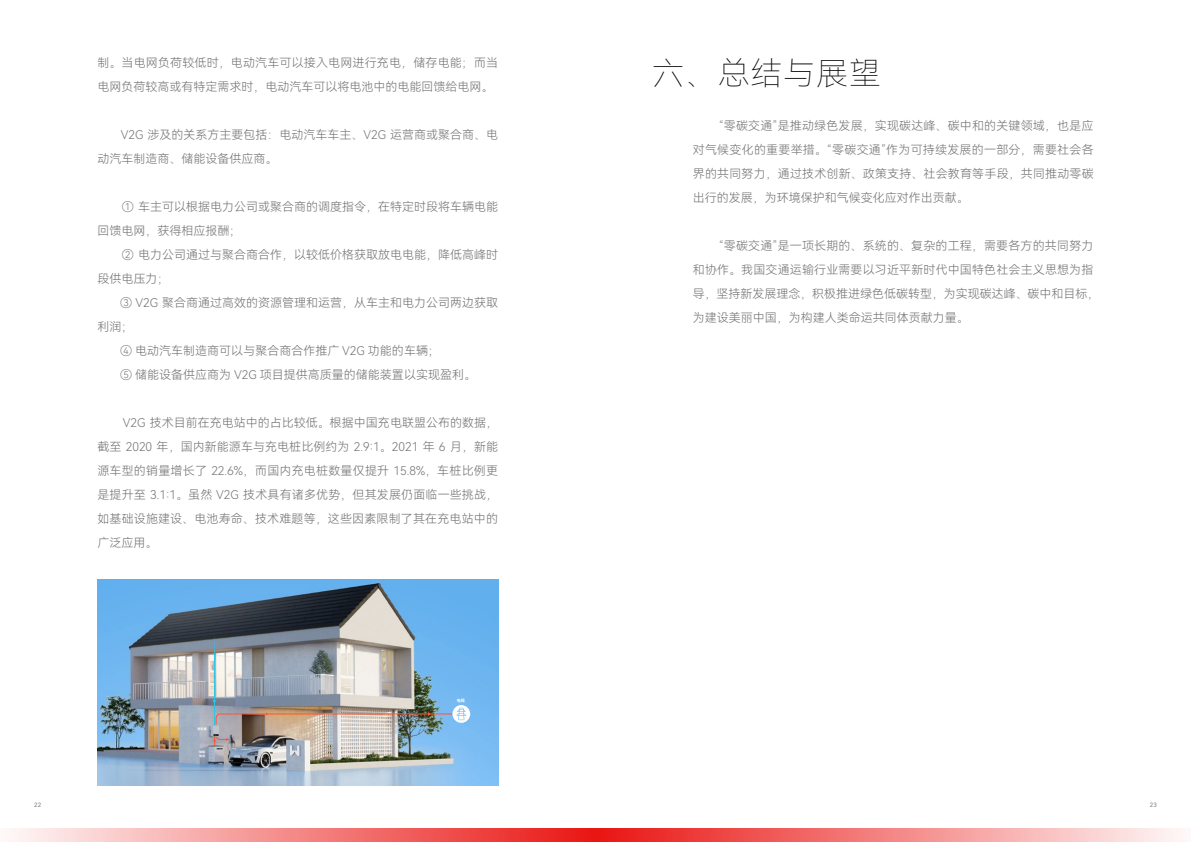
<style>
.page{position:relative;width:1191px;height:842px;background:#fff}
.page>*{position:absolute;margin:0;border:0;box-sizing:border-box;transform-origin:0 0}
.t1{font:32px "Harmony OS Sans SC Thin";letter-spacing:.025em;color:#000}
.t2{font:12px/24px "Harmony OS Sans SC Light";color:#727171}
.t3{font:6px "Harmony OS Sans SC";color:#7d7d7d}
.icon{font:4px "Harmony OS Sans SC Bold";color:#fff}
.icon-2{font:3px "Harmony OS Sans SC Bold";letter-spacing:.07em;color:#fff}
</style>
<div class="page">
<svg style="left:595px;top:828px;width:584px;height:14px;background:#f38483"></svg>
<svg style="left:13px;top:828px;width:582px;height:14px;background:#f38583"></svg>
<img style="left:97px;top:580px;width:401px;height:205px">
<hr style="left:305px;top:714px;width:147px;height:1px;background:#f53">
<svg style="left:215px;top:712px;width:91px;height:14px"></svg>
<svg style="left:452px;top:705px;width:18px;height:18px"></svg>
<svg style="left:213px;top:735px;width:19px;height:10px"></svg>
<hr style="left:214px;top:635px;width:1px;height:90px;background:#2ec7e6">
<svg style="left:212px;top:700px;width:5px;height:3px"></svg>
<p class="t2" style="left:97px;top:51px;width:402px">制。当电网负荷较低时，电动汽车可以接入电网进行充电，储存电能；而当电网负荷较高或有特定需求时，电动汽车可以将电池中的电能回馈给电网。</p>
<p class="t2" style="left:97px;top:123px;width:402px;text-indent:24px">V2G 涉及的关系方主要包括：电动汽车车主、V2G 运营商或聚合商、电动汽车制造商、储能设备供应商。</p>
<p class="t2" style="left:97px;top:195px;width:402px;text-indent:25px">① 车主可以根据电力公司或聚合商的调度指令，在特定时段将车辆电能回馈电网，获得相应报酬；</p>
<p class="t2" style="left:97px;top:243px;width:402px;text-indent:25px">② 电力公司通过与聚合商合作，以较低价格获取放电电能，降低高峰时段供电压力；</p>
<p class="t2" style="left:97px;top:291px;width:402px;text-indent:23px">③ V2G 聚合商通过高效的资源管理和运营，从车主和电力公司两边获取利润；</p>
<p class="t2" style="left:120px;top:339px;width:321px">④ 电动汽车制造商可以与聚合商合作推广 V2G 功能的车辆；</p>
<p class="t2" style="left:120px;top:363px;width:357px">⑤ 储能设备供应商为 V2G 项目提供高质量的储能装置以实现盈利。</p>
<p class="t2" style="left:97px;top:411px;width:402px;text-align:justify;text-indent:25px">V2G 技术目前在充电站中的占比较低。根据中国充电联盟公布的数据，截至 2020 年，国内新能源车与充电桩比例约为 2.9:1。2021 年 6 月，新能源车型的销量增长了 22.6%，而国内充电桩数量仅提升 15.8%，车桩比例更是提升至 3.1:1。虽然 V2G 技术具有诸多优势，但其发展仍面临一些挑战，如基础设施建设、电池寿命、技术难题等，这些因素限制了其在充电站中的广泛应用。</p>
<p class="icon-2" style="left:197px;top:727px;width:11px">逆变器</p>
<p class="icon-2" style="left:199px;top:749px;width:8px">储能</p>
<p class="icon-2" style="left:199px;top:753px;width:8px">电池</p>
<p class="icon" style="left:457px;top:697px;width:10px">电网</p>
<p class="t1" style="left:652px;top:51px;width:230px">六、总结与展望</p>
<p class="t2" style="left:693px;top:113px;width:402px;text-align:justify;text-indent:26px">“零碳交通”是推动绿色发展，实现碳达峰、碳中和的关键领域，也是应对气候变化的重要举措。“零碳交通”作为可持续发展的一部分，需要社会各界的共同努力，通过技术创新、政策支持、社会教育等手段，共同推动零碳出行的发展，为环境保护和气候变化应对作出贡献。</p>
<p class="t2" style="left:693px;top:233px;width:408px;text-indent:26px">“零碳交通”是一项长期的、系统的、复杂的工程，需要各方的共同努力和协作。我国交通运输行业需要以习近平新时代中国特色社会主义思想为指导，坚持新发展理念，积极推进绿色低碳转型，为实现碳达峰、碳中和目标，为建设美丽中国，为构建人类命运共同体贡献力量。</p>
<p class="t3" style="left:34px;top:801px;width:9px">22</p>
<p class="t3" style="left:1150px;top:801px;width:9px">23</p>
</div>
